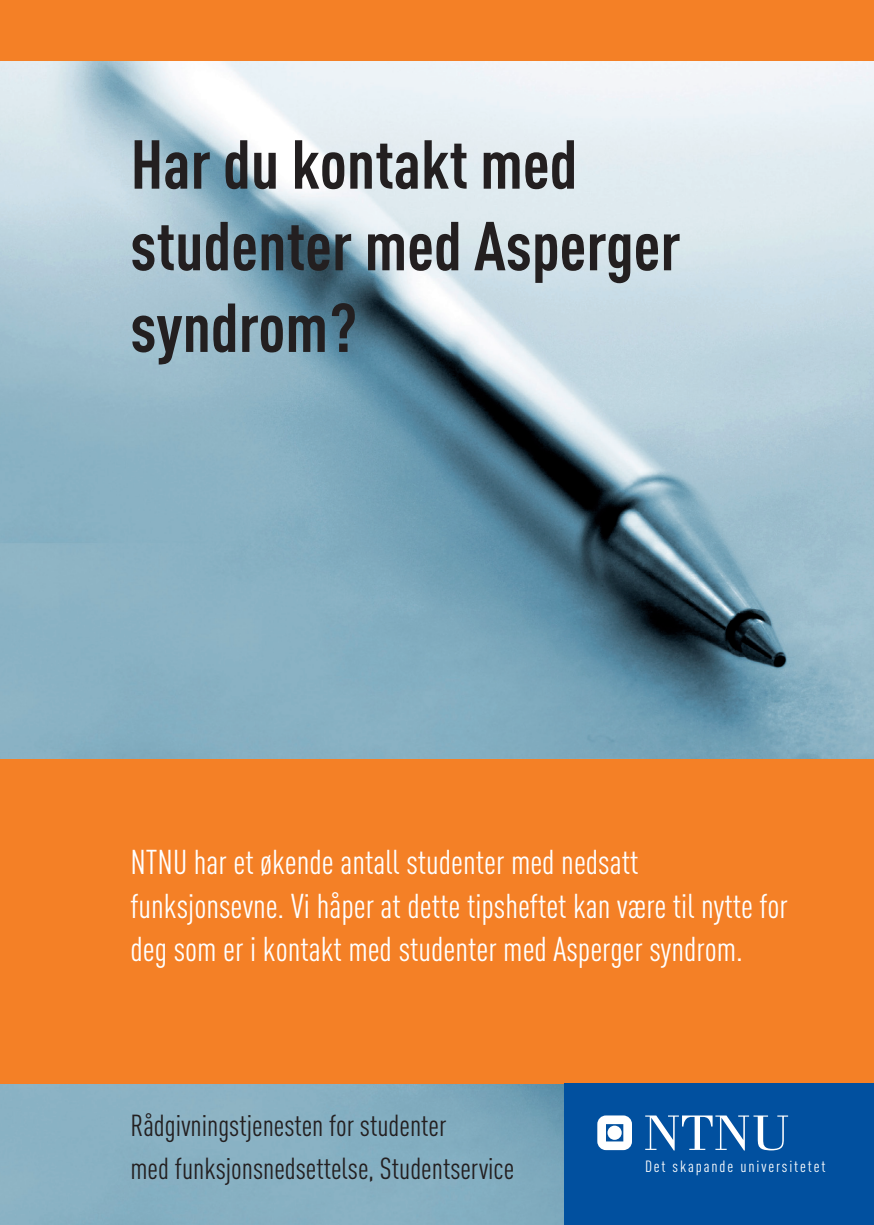
<style>
.page{position:relative;width:874px;height:1225px;background:#fff}
.page>*{position:absolute;margin:0;border:0;box-sizing:border-box;transform-origin:0 0}
.t1{font:700 68px/81.6px "DIN Cond";color:#231f20}
.t2{font:34px/43.6px "DIN Cond";color:#fff}
.t3{font:30px/43.6px "DIN Cond";color:#231f20}
.t4{font:16px "DIN Cond";letter-spacing:.115em;color:#fff}
</style>
<div class="page">
<img style="left:0;top:1083px;width:564px;height:142px">
<div style="left:0;top:0;width:873px;height:1083px;background:#f48026"></div>
<img style="left:0;top:61px;width:873px;height:697px">
<div style="left:564px;top:1083px;width:309px;height:142px;background:#01509f"></div>
<svg style="left:597px;top:1115px;width:34px;height:35px"></svg>
<div style="left:607px;top:1125px;width:14px;height:14px;background:#fff;border-radius:50%"></div>
<svg style="left:645px;top:1115px;width:142px;height:35px"></svg>
<h1 class="t1" style="left:130px;top:123px;width:551px">Har du kontakt med studenter med Asperger syndrom?</h1>
<p class="t2" style="left:130px;top:840px;width:658px">NTNU har et økende antall studenter med nedsatt funksjonsevne. Vi håper at dette tipsheftet kan være til nytte for deg som er i kontakt med studenter med Asperger syndrom.</p>
<p class="t3" style="left:130px;top:1103px;width:385px">Rådgivningstjenesten for studenter<br>med funksjonsnedsettelse, Studentservice</p>
<p class="t4" style="left:644px;top:1156px;width:182px">Det skapande universitetet</p>
</div>
